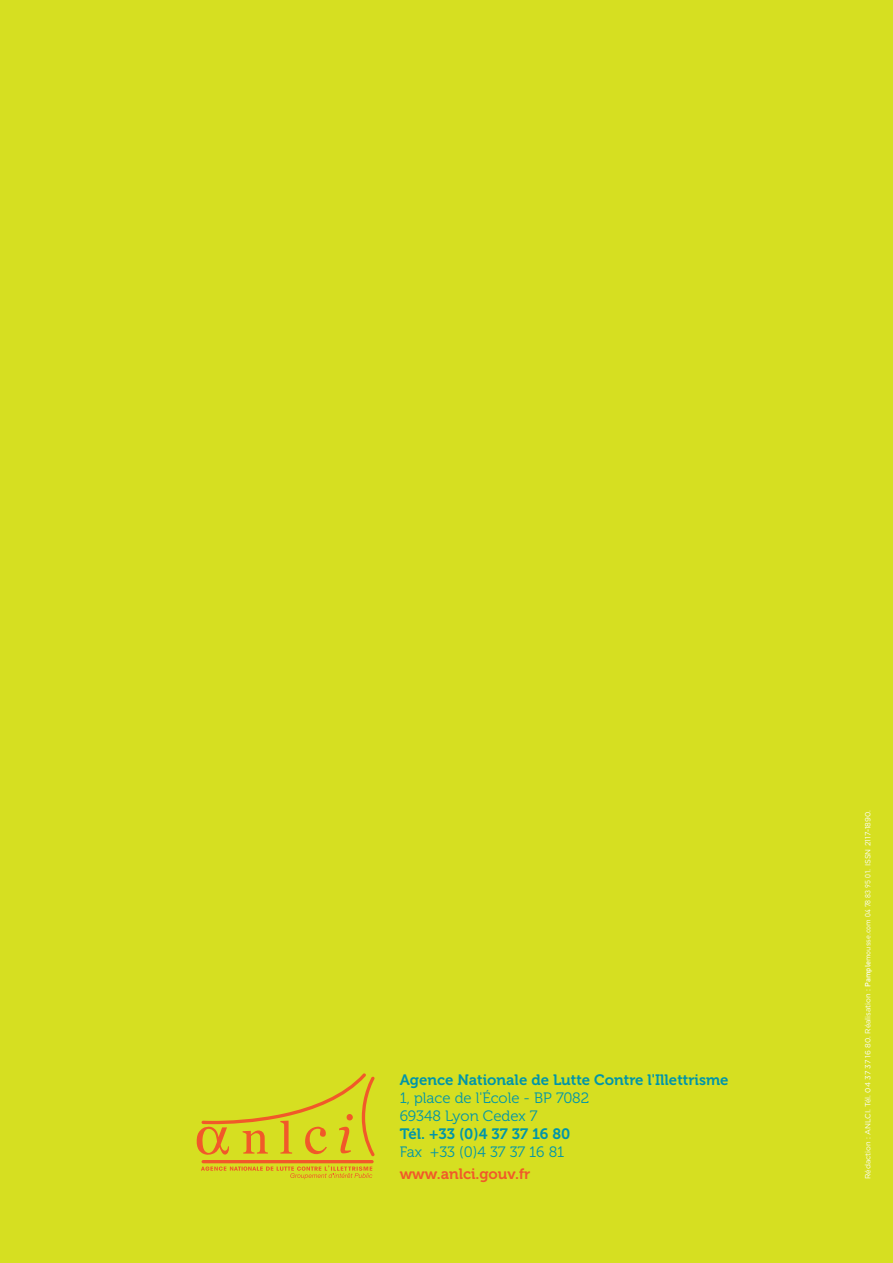
<style>
.page{position:relative;width:893px;height:1263px;background:#d6df21}
.page>*{position:absolute;margin:0;border:0;box-sizing:border-box;transform-origin:0 0}
.t1{font:15px "Museo 700";color:#0095a9}
.t2{font:15px/18px "Museo 300";color:#0095a9}
.t3{font:15px "Museo 700";color:#f15929}
.t4{font:7.5px "Gotham";color:#fff}
.s1{font-family:"DIN";font-weight:500}
.s2{font-family:"DIN"}
</style>
<div class="page">
<svg style="left:196px;top:1073px;width:179px;height:106px"></svg>
<h1 class="t1" style="left:400px;top:1071px;width:330px">Agence Nationale de Lutte Contre l'Illettrisme</h1>
<h1 class="t2" style="left:400px;top:1089px;width:191px">1, place de l'École - BP 7082<br>69348 Lyon Cedex 7</h1>
<h1 class="t1" style="left:400px;top:1125px;width:172px">Tél. +33 (0)4 37 37 16 80</h1>
<h1 class="t2" style="left:400px;top:1143px;width:166px">Fax +33 (0)4 37 37 16 81</h1>
<h1 class="t3" style="left:400px;top:1165px;width:132px">www.anlci.gouv.fr</h1>
<p class="t4" style="left:863px;top:1179px;width:371px;rotate:-90deg">Rédaction : ANLCI. Tél. 04 37 37 16 80. Réalisation : <span class="s1">Pample</span><span class="s2">mousse.com 04 78 83 95 01.</span> ISSN 2117-1890.</p>
</div>
